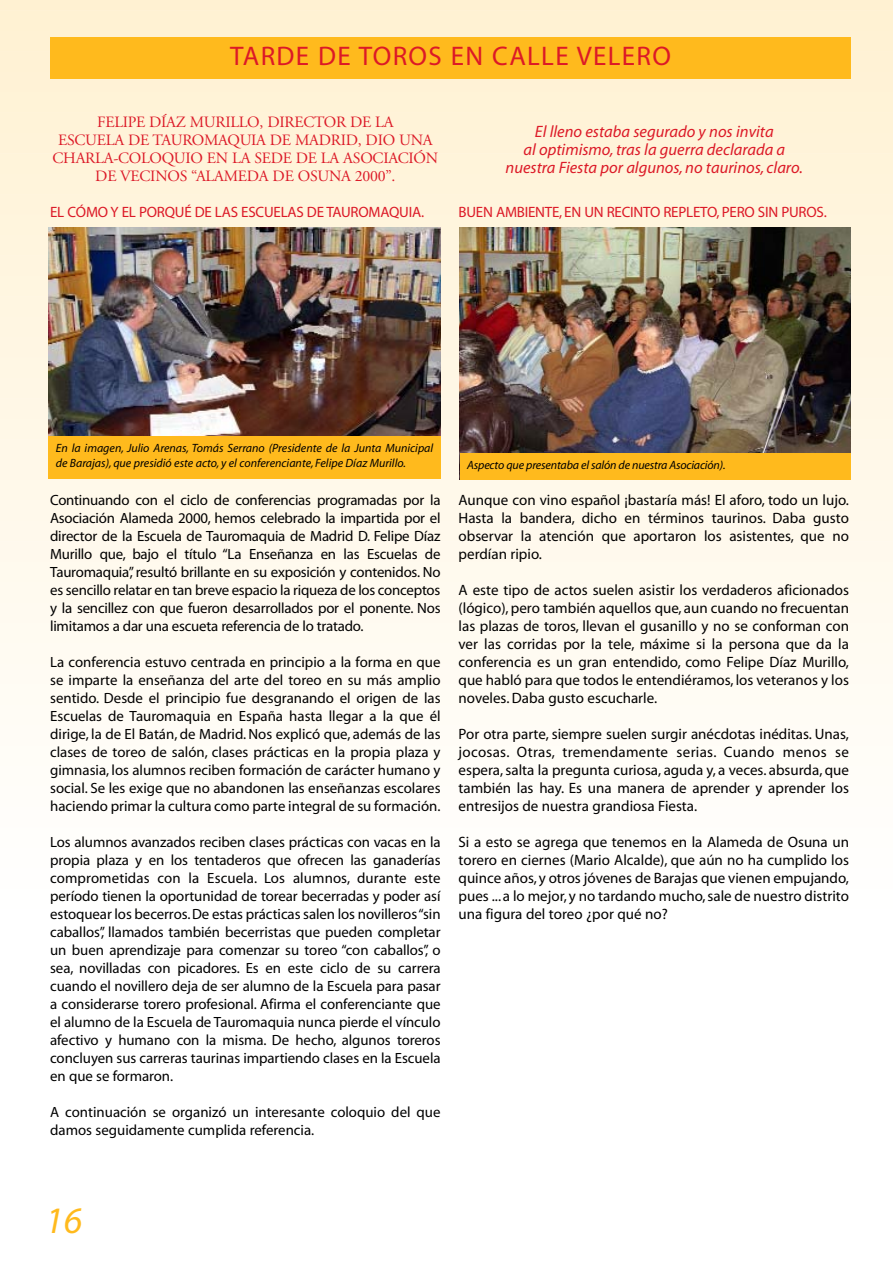
<style>
.page{position:relative;width:893px;height:1263px;background:#fff}
.page>*{position:absolute;margin:0;border:0;box-sizing:border-box;transform-origin:0 0}
.t1{font:italic 37.5px "Myriad";color:#ffba1d}
.t2{font:27px "Myriad";letter-spacing:.05em;color:#dc1927}
.t3{font:italic 16.5px/18px "Myriad";color:#dc1927;text-align:center}
.t4{font:15.75px/18px "Adobe Garamond";letter-spacing:-.015em;color:#dc1927;text-align:center}
.t5{font:15px/18px "Myriad";color:#000;text-align:justify}
.t6{font:15px "Myriad";letter-spacing:-.015em;color:#dc1927}
.t7{font:14.85px/18px "Myriad";color:#000;text-align:justify}
.t8{font:italic 12px/15px "Myriad";color:#000}
</style>
<div class="page">
<div style="left:0;top:0;width:893px;height:11px;background:#fff1d2"></div>
<div style="left:0;top:10px;width:893px;height:21px;background:#fff2d3"></div>
<div style="left:0;top:31px;width:893px;height:20px;background:#fff2d4"></div>
<div style="left:0;top:51px;width:893px;height:21px;background:#fff2d5"></div>
<div style="left:0;top:72px;width:893px;height:20px;background:#fff2d6"></div>
<div style="left:0;top:92px;width:893px;height:21px;background:#fff3d7"></div>
<div style="left:0;top:113px;width:893px;height:20px;background:#fff3d8"></div>
<div style="left:0;top:133px;width:893px;height:21px;background:#fff3d9"></div>
<div style="left:0;top:153px;width:893px;height:21px;background:#fff4da"></div>
<div style="left:0;top:174px;width:893px;height:20px;background:#fff4db"></div>
<div style="left:0;top:194px;width:893px;height:21px;background:#fff4dc"></div>
<div style="left:0;top:215px;width:893px;height:20px;background:#fff5dd"></div>
<div style="left:0;top:235px;width:893px;height:21px;background:#fff5de"></div>
<div style="left:0;top:256px;width:893px;height:20px;background:#fff5df"></div>
<div style="left:0;top:276px;width:893px;height:20px;background:#fff6e0"></div>
<div style="left:0;top:296px;width:893px;height:21px;background:#fff6e1"></div>
<div style="left:0;top:317px;width:893px;height:20px;background:#fff6e2"></div>
<div style="left:0;top:337px;width:893px;height:21px;background:#fff6e3"></div>
<div style="left:0;top:358px;width:893px;height:20px;background:#fff7e4"></div>
<div style="left:0;top:378px;width:893px;height:21px;background:#fff7e5"></div>
<div style="left:0;top:398px;width:893px;height:21px;background:#fff7e6"></div>
<div style="left:0;top:419px;width:893px;height:20px;background:#fff8e7"></div>
<div style="left:0;top:439px;width:893px;height:21px;background:#fff8e8"></div>
<div style="left:0;top:460px;width:893px;height:20px;background:#fff8e9"></div>
<div style="left:0;top:480px;width:893px;height:21px;background:#fff9ea"></div>
<div style="left:0;top:501px;width:893px;height:20px;background:#fff9eb"></div>
<div style="left:0;top:521px;width:893px;height:21px;background:#fff9ec"></div>
<div style="left:0;top:541px;width:893px;height:21px;background:#fff9ed"></div>
<div style="left:0;top:562px;width:893px;height:20px;background:#fffaee"></div>
<div style="left:0;top:582px;width:893px;height:21px;background:#fffaef"></div>
<div style="left:0;top:603px;width:893px;height:20px;background:#fffaf0"></div>
<div style="left:0;top:623px;width:893px;height:21px;background:#fffbf1"></div>
<div style="left:0;top:644px;width:893px;height:20px;background:#fffbf2"></div>
<div style="left:0;top:664px;width:893px;height:21px;background:#fffbf3"></div>
<div style="left:0;top:684px;width:893px;height:21px;background:#fffcf4"></div>
<div style="left:0;top:705px;width:893px;height:20px;background:#fffcf5"></div>
<div style="left:0;top:725px;width:893px;height:21px;background:#fffcf6"></div>
<div style="left:0;top:746px;width:893px;height:20px;background:#fffdf7"></div>
<div style="left:0;top:766px;width:893px;height:21px;background:#fffdf8"></div>
<div style="left:0;top:787px;width:893px;height:20px;background:#fffdf9"></div>
<div style="left:0;top:807px;width:893px;height:20px;background:#fffdfa"></div>
<div style="left:0;top:827px;width:893px;height:21px;background:#fffefb"></div>
<div style="left:50px;top:38px;width:801px;height:41px;background:#ffba1d"></div>
<img style="left:460px;top:227px;width:390px;height:226px">
<img style="left:48px;top:227px;width:393px;height:209px">
<div style="left:48px;top:436px;width:393px;height:43px;background:#ffba1d"></div>
<div style="left:460px;top:453px;width:390px;height:27px;background:#ffba1d"></div>
<h2 class="t2" style="left:230px;top:46px;width:442px">TARDE DE TOROS EN CALLE VELERO</h2>
<p class="t4" style="left:52px;top:115px;width:387px">FELIPE DÍAZ MURILLO, DIRECTOR DE LA<br>ESCUELA DE TAUROMAQUIA DE MADRID, DIO UNA CHARLA-COLOQUIO EN LA SEDE DE LA ASOCIACIÓN DE VECINOS “ALAMEDA DE OSUNA 2000”.</p>
<p class="t6" style="left:50px;top:207px;width:375px">EL CÓMO Y EL PORQUÉ DE LAS ESCUELAS DE TAUROMAQUIA.</p>
<p class="t3" style="left:505px;top:124px;width:299px">El lleno estaba segurado y nos invita<br>al optimismo, tras la guerra declarada a nuestra Fiesta por algunos, no taurinos, claro.</p>
<p class="t6" style="left:459px;top:206px;width:370px">BUEN AMBIENTE, EN UN RECINTO REPLETO, PERO SIN PUROS.</p>
<p class="t8" style="left:56px;top:442px;width:379px">En la imagen, Julio Arenas, Tomás Serrano (Presidente de la Junta Municipal de Barajas), que presidió este acto, y el conferenciante, Felipe Díaz Murillo.</p>
<p class="t7" style="left:50px;top:493px;width:392px">Continuando con el ciclo de conferencias programadas por la Asociación Alameda 2000, hemos celebrado la impartida por el director de la Escuela de Tauromaquia de Madrid D. Felipe Díaz Murillo que, bajo el título “La Enseñanza en las Escuelas de Tauromaquia”, resultó brillante en su exposición y contenidos. No es sencillo relatar en tan breve espacio la riqueza de los conceptos y la sencillez con que fueron desarrollados por el ponente. Nos limitamos a dar una escueta referencia de lo tratado.</p>
<p class="t7" style="left:50px;top:655px;width:392px">La conferencia estuvo centrada en principio a la forma en que se imparte la enseñanza del arte del toreo en su más amplio sentido. Desde el principio fue desgranando el origen de las Escuelas de Tauromaquia en España hasta llegar a la que él dirige, la de El Batán, de Madrid. Nos explicó que, además de las clases de toreo de salón, clases prácticas en la propia plaza y gimnasia, los alumnos reciben formación de carácter humano y social. Se les exige que no abandonen las enseñanzas escolares haciendo primar la cultura como parte integral de su formación.</p>
<p class="t7" style="left:50px;top:835px;width:392px">Los alumnos avanzados reciben clases prácticas con vacas en la propia plaza y en los tentaderos que ofrecen las ganaderías comprometidas con la Escuela. Los alumnos, durante este período tienen la oportunidad de torear becerradas y poder así estoquear los becerros.De estas prácticas salen los novilleros “sin caballos”, llamados también becerristas que pueden completar un buen aprendizaje para comenzar su toreo “con caballos”, o sea, novilladas con picadores. Es en este ciclo de su carrera cuando el novillero deja de ser alumno de la Escuela para pasar a considerarse torero profesional. Afirma el conferenciante que el alumno de la Escuela de Tauromaquia nunca pierde el vínculo afectivo y humano con la misma. De hecho, algunos toreros concluyen sus carreras taurinas impartiendo clases en la Escuela en que se formaron.</p>
<p class="t7" style="left:50px;top:1105px;width:392px">A continuación se organizó un interesante coloquio del que damos seguidamente cumplida referencia.</p>
<p class="t8" style="left:467px;top:459px;width:260px">Aspecto que presentaba el salón de nuestra Asociación).</p>
<p class="t5" style="left:459px;top:492px;width:392px">Aunque con vino español ¡bastaría más! El aforo, todo un lujo.<br>Hasta la bandera, dicho en términos taurinos. Daba gusto observar la atención que aportaron los asistentes, que no perdían ripio.</p>
<p class="t5" style="left:459px;top:582px;width:392px">A este tipo de actos suelen asistir los verdaderos aficionados (lógico), pero también aquellos que, aun cuando no frecuentan las plazas de toros, llevan el gusanillo y no se conforman con ver las corridas por la tele, máxime si la persona que da la conferencia es un gran entendido, como Felipe Díaz Murillo, que habló para que todos le entendiéramos, los veteranos y los noveles. Daba gusto escucharle.</p>
<p class="t5" style="left:459px;top:726px;width:392px">Por otra parte, siempre suelen surgir anécdotas inéditas. Unas, jocosas. Otras, tremendamente serias. Cuando menos se espera, salta la pregunta curiosa, aguda y, a veces. absurda, que también las hay. Es una manera de aprender y aprender los entresijos de nuestra grandiosa Fiesta.</p>
<p class="t5" style="left:459px;top:834px;width:392px">Si a esto se agrega que tenemos en la Alameda de Osuna un torero en ciernes (Mario Alcalde), que aún no ha cumplido los quince años, y otros jóvenes de Barajas que vienen empujando, pues ... a lo mejor, y no tardando mucho, sale de nuestro distrito una figura del toreo ¿por qué no?</p>
<h1 class="t1" style="left:45px;top:1207px;width:38px">16</h1>
</div>
